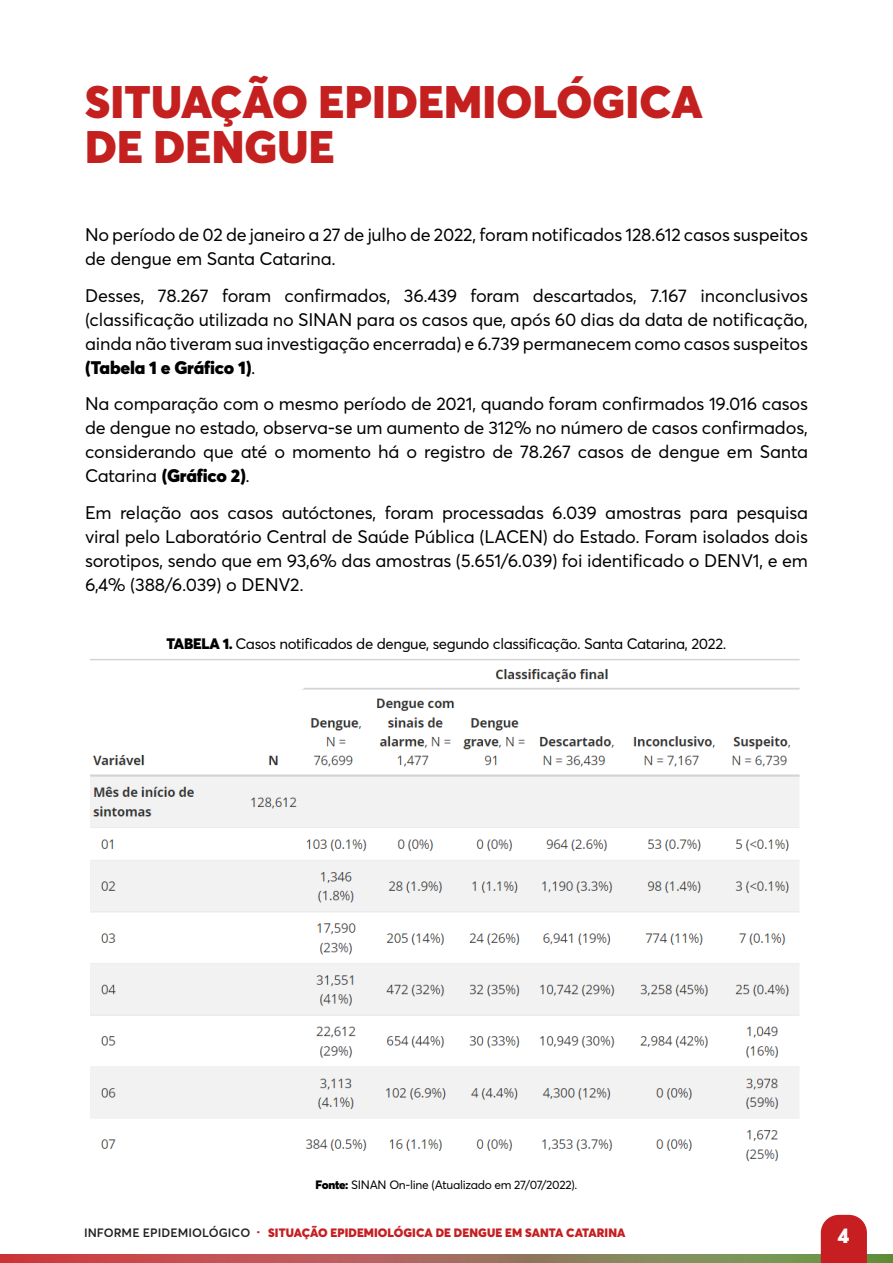
<style>
.page{position:relative;width:893px;height:1263px;background:#fff}
.page>*{position:absolute;margin:0;border:0;box-sizing:border-box;transform-origin:0 0}
.t1{font:900 45px/45px "Averta";letter-spacing:.005em;color:#c52020}
.t2{font:900 21px "Averta";color:#fff}
.t3{font:18px/24px "Averta";letter-spacing:-.01em;color:#000;text-align:justify}
.t4{font:15px "Averta";letter-spacing:-.025em;color:#000}
.t5{font:900 12px "Averta";letter-spacing:.005em;color:#c61e21}
.t6{font:12px "Averta";letter-spacing:-.025em;color:#000}
.s1{font-weight:900}
.s2{font-weight:600;color:#202020}
</style>
<div class="page">
<svg style="left:0;top:1254px;width:385px;height:9px;background:#c44e50"></svg>
<svg style="left:385px;top:1254px;width:508px;height:9px;background:#89835a"></svg>
<svg style="left:821px;top:1215px;width:46px;height:48px;background:#c92b2e"></svg>
<img style="left:90px;top:659px;width:710px;height:503px">
<h1 class="t1" style="left:85px;top:79px;width:619px">SITUAÇÃO EPIDEMIOLÓGICA<br>DE DENGUE</h1>
<p class="t3" style="left:85px;top:222px;width:724px">No período de 02 de janeiro a 27 de julho de 2022, foram notificados 128.612 casos suspeitos de dengue em Santa Catarina.</p>
<p class="t3" style="left:85px;top:283px;width:724px">Desses, 78.267 foram confirmados, 36.439 foram descartados, 7.167 inconclusivos (classificação utilizada no SINAN para os casos que, após 60 dias da data de notificação, ainda não tiveram sua investigação encerrada) e 6.739 permanecem como casos suspeitos <span class="s1">(Tabela 1 e Gráfico 1)</span>.</p>
<p class="t3" style="left:85px;top:392px;width:724px">Na comparação com o mesmo período de 2021, quando foram confirmados 19.016 casos de dengue no estado, observa-se um aumento de 312% no número de casos confirmados, considerando que até o momento há o registro de 78.267 casos de dengue em Santa Catarina <span class="s1">(Gráfico 2)</span>.</p>
<p class="t3" style="left:85px;top:501px;width:724px">Em relação aos casos autóctones, foram processadas 6.039 amostras para pesquisa viral pelo Laboratório Central de Saúde Pública (LACEN) do Estado. Foram isolados dois sorotipos, sendo que em 93,6% das amostras (5.651/6.039) foi identificado o DENV1, e em 6,4% (388/6.039) o DENV2.</p>
<p class="t4" style="left:167px;top:634px;width:561px"><span class="s1">TABELA 1.</span> Casos notificados de dengue, segundo classificação. Santa Catarina, 2022.</p>
<p class="t6" style="left:316px;top:1177px;width:263px"><span class="s1">Fonte:</span> SINAN On-line (Atualizado em 27/07/2022).</p>
<p class="t5" style="left:84px;top:1225px;width:543px"><span class="s2">INFORME EPIDEMIOLÓGICO</span> · SITUAÇÃO EPIDEMIOLÓGICA DE DENGUE EM SANTA CATARINA</p>
<p class="t2" style="left:838px;top:1222px;width:13px">4</p>
</div>
